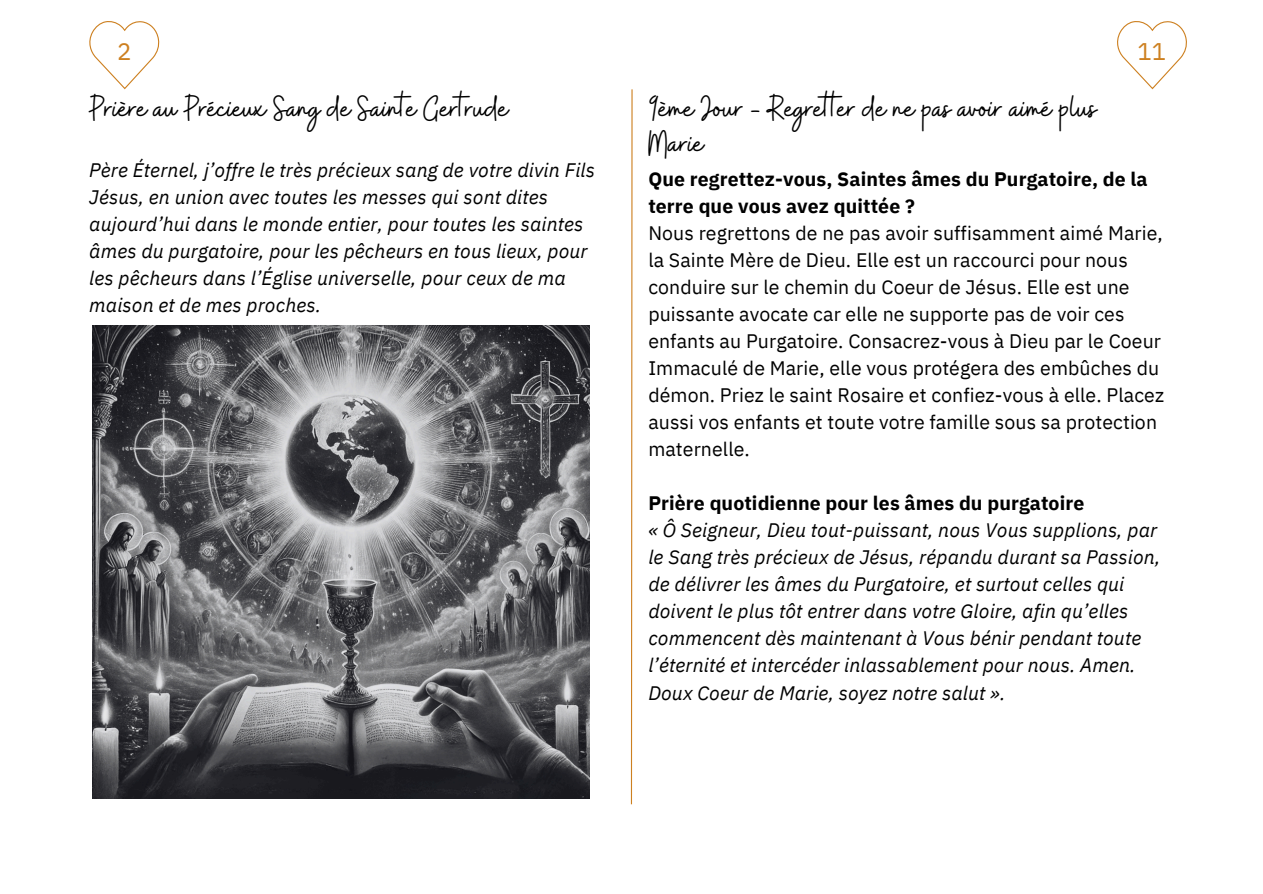
<style>
.page{position:relative;width:1263px;height:894px;background:#fff}
.page>*{position:absolute;margin:0;border:0;box-sizing:border-box;transform-origin:0 0}
.t1{font:36px/34.8px "Buffalo";color:#000}
.t2{font:24px "IBM Plex Sans";color:#cd8020}
.t3{font:italic 19.5px/27px "IBM Plex Sans";letter-spacing:.005em;color:#000}
.t4{font:19.5px/27px "IBM Plex Sans";letter-spacing:.005em;color:#000}
.t5{font:700 19.5px/27px "IBM Plex Sans";letter-spacing:.005em;color:#000}
</style>
<div class="page">
<svg style="left:89px;top:21px;width:70px;height:68px"></svg>
<svg style="left:1117px;top:21px;width:70px;height:68px"></svg>
<svg style="left:630px;top:89px;width:3px;height:716px"></svg>
<img style="left:93px;top:326px;width:497px;height:472px">
<p class="t2" style="left:117px;top:36px;width:16px">2</p>
<p class="t2" style="left:1137px;top:36px;width:30px">11</p>
<p class="t1" style="left:89px;top:92px;width:420px">Prière au Précieux Sang de Sainte Gertrude</p>
<p class="t3" style="left:89px;top:156px;width:507px">Père Éternel, j’offre le très précieux sang de votre divin Fils Jésus, en union avec toutes les messes qui sont dites aujourd’hui dans le monde entier, pour toutes les saintes âmes du purgatoire, pour les pêcheurs en tous lieux, pour les pêcheurs dans l’Église universelle, pour ceux de ma maison et de mes proches.</p>
<p class="t1" style="left:648px;top:93px;width:450px">9ème Jour - Regret er de ne pas avoir aimé plus<br>Marie</p>
<h1 class="t5" style="left:648px;top:165px;width:501px">Que regrettez-vous, Saintes âmes du Purgatoire, de la terre que vous avez quittée ?</h1>
<p class="t4" style="left:648px;top:219px;width:517px">Nous regrettons de ne pas avoir suffisamment aimé Marie, la Sainte Mère de Dieu. Elle est un raccourci pour nous conduire sur le chemin du Coeur de Jésus. Elle est une puissante avocate car elle ne supporte pas de voir ces enfants au Purgatoire. Consacrez-vous à Dieu par le Coeur Immaculé de Marie, elle vous protégera des embûches du démon. Priez le saint Rosaire et confiez-vous à elle. Placez aussi vos enfants et toute votre famille sous sa protection maternelle.</p>
<p class="t5" style="left:648px;top:489px;width:437px">Prière quotidienne pour les âmes du purgatoire</p>
<p class="t3" style="left:648px;top:516px;width:514px">« Ô Seigneur, Dieu tout-puissant, nous Vous supplions, par le Sang très précieux de Jésus, répandu durant sa Passion, de délivrer les âmes du Purgatoire, et surtout celles qui doivent le plus tôt entrer dans votre Gloire, afin qu’elles commencent dès maintenant à Vous bénir pendant toute l’éternité et intercéder inlassablement pour nous. Amen.<br>Doux Coeur de Marie, soyez notre salut ».</p>
</div>
